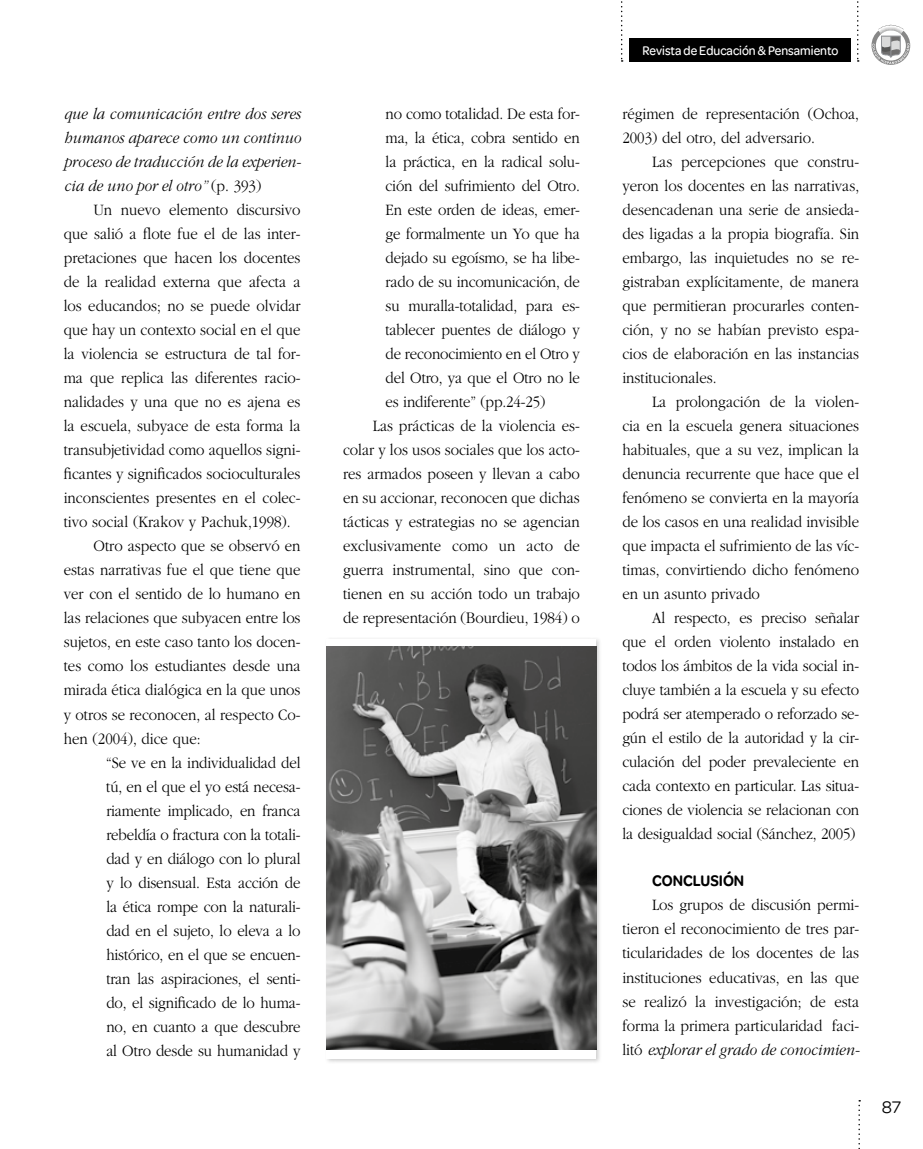
<style>
.page{position:relative;width:923px;height:1149px;background:#fff}
.page>*{position:absolute;margin:0;border:0;box-sizing:border-box;transform-origin:0 0}
.t1{font:18px "Omnes";color:#000}
.t2{font:300 16.5px/24px "Garamond";color:#000;text-align:justify;scale:.9 1}
.t3{font:italic 300 16.5px/24px "Garamond";color:#000;text-align:justify;scale:.9 1}
.t4{font:600 16.5px "Omnes";color:#000;scale:.9 1}
.t5{font:500 13.5px "Omnes";color:#fff;scale:.9 1}
.s1{font-style:normal}
.s2{font-style:italic}
</style>
<div class="page">
<svg style="left:858px;top:1100px;width:2px;height:49px"></svg>
<div style="left:629px;top:38px;width:222px;height:24px;background:#000"></div>
<svg style="left:621px;top:1px;width:1px;height:61px"></svg>
<svg style="left:857px;top:1px;width:1px;height:61px"></svg>
<svg style="left:871px;top:24px;width:39px;height:41px"></svg>
<div style="left:325px;top:637px;width:276px;height:426px;background:#000;opacity:.2"></div>
<div style="left:326px;top:639px;width:270px;height:419px;background:#fff"></div>
<img style="left:326px;top:646px;width:270px;height:402px">
<p class="t3" style="left:64px;top:102px;width:265px">que la comunicación entre dos seres humanos aparece como un continuo proceso de traducción de la experien&shy;cia de uno por el otro” <span class="s1">(p. 393)</span></p>
<p class="t2" style="left:94px;top:198px;width:231px">Un nuevo elemento discursivo</p>
<p class="t2" style="left:64px;top:222px;width:264px">que salió a flote fue el de las inter-</p>
<p class="t2" style="left:64px;top:246px;width:264px">pretaciones que hacen los docentes</p>
<p class="t2" style="left:64px;top:270px;width:264px">de la realidad externa que afecta a</p>
<p class="t2" style="left:64px;top:294px;width:265px">los educandos; no se puede olvidar</p>
<p class="t2" style="left:64px;top:318px;width:264px">que hay un contexto social en el que</p>
<p class="t2" style="left:64px;top:342px;width:264px">la violencia se estructura de tal for-</p>
<p class="t2" style="left:64px;top:366px;width:264px">ma que replica las diferentes racio-</p>
<p class="t2" style="left:64px;top:390px;width:264px">nalidades y una que no es ajena es</p>
<p class="t2" style="left:64px;top:414px;width:265px">la escuela, subyace de esta forma la</p>
<p class="t2" style="left:64px;top:438px;width:264px">transubjetividad como aquellos signi-</p>
<p class="t2" style="left:64px;top:462px;width:265px">ficantes y significados socioculturales</p>
<p class="t2" style="left:64px;top:486px;width:264px">inconscientes presentes en el colec-</p>
<p class="t2" style="left:64px;top:510px;width:254px">tivo social (Krakov y Pachuk,1998).</p>
<p class="t2" style="left:94px;top:534px;width:231px">Otro aspecto que se observó en</p>
<p class="t2" style="left:64px;top:558px;width:264px">estas narrativas fue el que tiene que</p>
<p class="t2" style="left:64px;top:582px;width:265px">ver con el sentido de lo humano en</p>
<p class="t2" style="left:64px;top:606px;width:265px">las relaciones que subyacen entre los</p>
<p class="t2" style="left:64px;top:630px;width:264px">sujetos, en este caso tanto los docen-</p>
<p class="t2" style="left:64px;top:654px;width:265px">tes como los estudiantes desde una</p>
<p class="t2" style="left:64px;top:678px;width:265px">mirada ética dialógica en la que unos</p>
<p class="t2" style="left:64px;top:702px;width:264px">y otros se reconocen, al respecto Co-</p>
<p class="t2" style="left:64px;top:726px;width:154px">hen (2004), dice que:</p>
<p class="t2" style="left:106px;top:750px;width:217px">“Se ve en la individualidad del</p>
<p class="t2" style="left:106px;top:774px;width:217px">tú, en el que el yo está necesa-</p>
<p class="t2" style="left:106px;top:798px;width:217px">riamente implicado, en franca</p>
<p class="t2" style="left:106px;top:822px;width:217px">rebeldía o fractura con la totali-</p>
<p class="t2" style="left:106px;top:846px;width:217px">dad y en diálogo con lo plural</p>
<p class="t2" style="left:106px;top:870px;width:217px">y lo disensual. Esta acción de</p>
<p class="t2" style="left:106px;top:894px;width:217px">la ética rompe con la naturali-</p>
<p class="t2" style="left:106px;top:918px;width:217px">dad en el sujeto, lo eleva a lo</p>
<p class="t2" style="left:106px;top:942px;width:217px">histórico, en el que se encuen-</p>
<p class="t2" style="left:106px;top:966px;width:217px">tran las aspiraciones, el senti-</p>
<p class="t2" style="left:106px;top:990px;width:217px">do, el significado de lo huma-</p>
<p class="t2" style="left:106px;top:1014px;width:217px">no, en cuanto a que descubre</p>
<p class="t2" style="left:106px;top:1038px;width:217px">al Otro desde su humanidad y</p>
<p class="t2" style="left:386px;top:102px;width:217px">no como totalidad. De esta for-</p>
<p class="t2" style="left:386px;top:126px;width:217px">ma, la ética, cobra sentido en</p>
<p class="t2" style="left:386px;top:150px;width:217px">la práctica, en la radical solu-</p>
<p class="t2" style="left:386px;top:174px;width:217px">ción del sufrimiento del Otro.</p>
<p class="t2" style="left:386px;top:198px;width:217px">En este orden de ideas, emer-</p>
<p class="t2" style="left:386px;top:222px;width:217px">ge formalmente un Yo que ha</p>
<p class="t2" style="left:386px;top:246px;width:217px">dejado su egoísmo, se ha libe-</p>
<p class="t2" style="left:386px;top:270px;width:217px">rado de su incomunicación, de</p>
<p class="t2" style="left:386px;top:294px;width:217px">su muralla-totalidad, para es-</p>
<p class="t2" style="left:386px;top:318px;width:217px">tablecer puentes de diálogo y</p>
<p class="t2" style="left:386px;top:342px;width:217px">de reconocimiento en el Otro y</p>
<p class="t2" style="left:386px;top:366px;width:217px">del Otro, ya que el Otro no le</p>
<p class="t2" style="left:386px;top:390px;width:179px">es indiferente” (pp.24-25)</p>
<p class="t2" style="left:373px;top:414px;width:231px">Las prácticas de la violencia es-</p>
<p class="t2" style="left:343px;top:438px;width:264px">colar y los usos sociales que los acto-</p>
<p class="t2" style="left:343px;top:462px;width:264px">res armados poseen y llevan a cabo</p>
<p class="t2" style="left:343px;top:486px;width:265px">en su accionar, reconocen que dichas</p>
<p class="t2" style="left:343px;top:510px;width:265px">tácticas y estrategias no se agencian</p>
<p class="t2" style="left:343px;top:534px;width:265px">exclusivamente como un acto de</p>
<p class="t2" style="left:343px;top:558px;width:264px">guerra instrumental, sino que con-</p>
<p class="t2" style="left:343px;top:582px;width:264px">tienen en su acción todo un trabajo</p>
<p class="t2" style="left:343px;top:606px;width:264px">de representación (Bourdieu, 1984) o</p>
<p class="t5" style="left:642px;top:43px;width:219px">Revista de Educación &amp; Pensamiento</p>
<p class="t2" style="left:622px;top:102px;width:264px">régimen de representación (Ochoa,<br>2003) del otro, del adversario.</p>
<p class="t2" style="left:622px;top:150px;width:265px;text-indent:30px">Las percepciones que constru&shy;yeron los docentes en las narrativas, desencadenan una serie de ansieda&shy;des ligadas a la propia biografía. Sin embargo, las inquietudes no se re&shy;gistraban explícitamente, de manera que permitieran procurarles conten&shy;ción, y no se habían previsto espa&shy;cios de elaboración en las instancias institucionales.</p>
<p class="t2" style="left:622px;top:390px;width:265px;text-indent:30px">La prolongación de la violen&shy;cia en la escuela genera situaciones habituales, que a su vez, implican la denuncia recurrente que hace que el fenómeno se convierta en la mayoría de los casos en una realidad invisible que impacta el sufrimiento de las víc&shy;timas, convirtiendo dicho fenómeno en un asunto privado</p>
<p class="t2" style="left:622px;top:606px;width:265px;text-indent:30px">Al respecto, es preciso señalar que el orden violento instalado en todos los ámbitos de la vida social in&shy;cluye también a la escuela y su efecto podrá ser atemperado o reforzado se&shy;gún el estilo de la autoridad y la cir&shy;culación del poder prevaleciente en cada contexto en particular. Las situa&shy;ciones de violencia se relacionan con la desigualdad social (Sánchez, 2005)</p>
<p class="t4" style="left:652px;top:871px;width:104px">CONCLUSIÓN</p>
<p class="t2" style="left:622px;top:893px;width:265px;text-indent:30px">Los grupos de discusión permi&shy;tieron el reconocimiento de tres par&shy;ticularidades de los docentes de las instituciones educativas, en las que se realizó la investigación; de esta forma la primera particularidad faci&shy;litó <span class="s2">explorar el grado de conocimien-</span></p>
<p class="t1" style="left:882px;top:1096px;width:21px">87</p>
</div>
